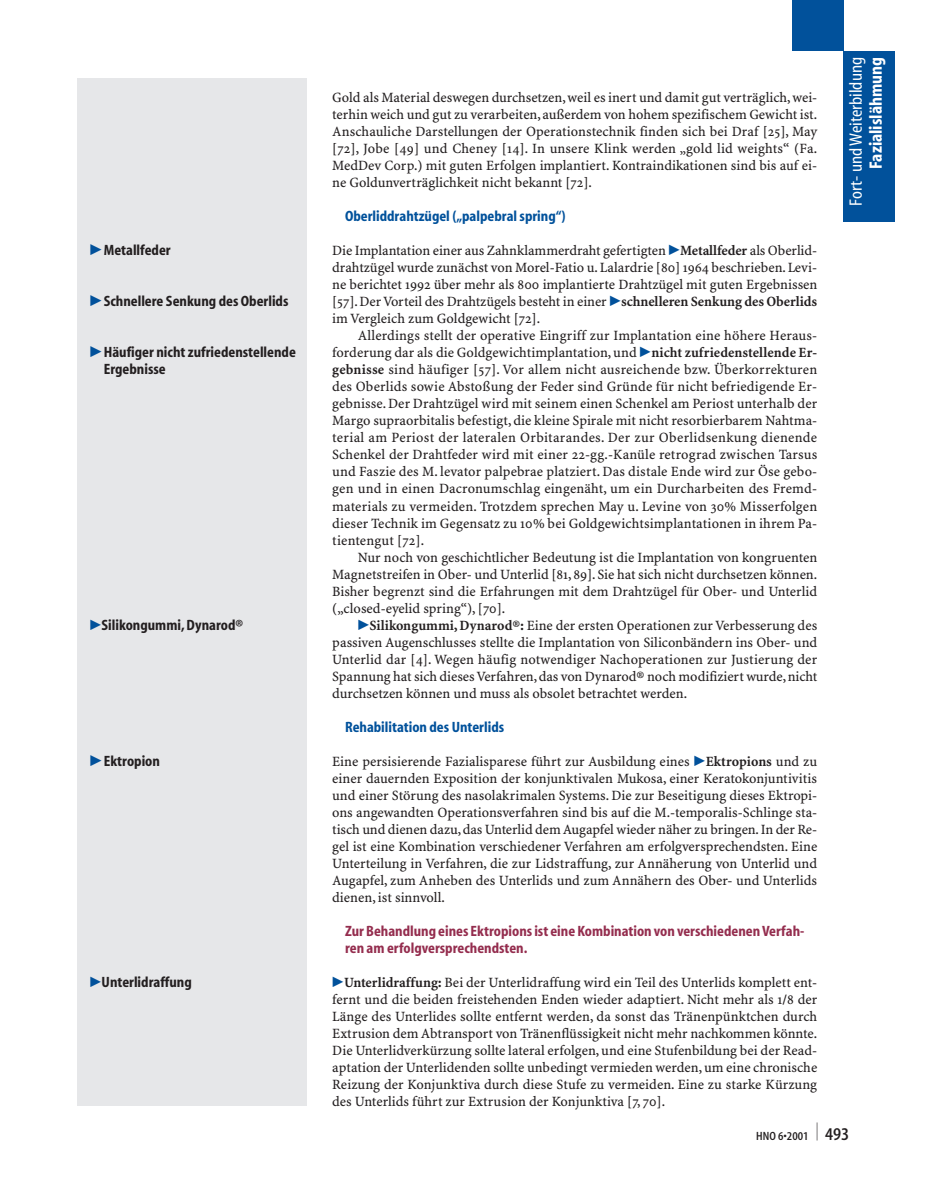
<style>
.page{position:relative;width:935px;height:1178px;background:#fff}
.page>*{position:absolute;margin:0;border:0;box-sizing:border-box;transform-origin:0 0}
.t1{font:condensed 18px "S Myriad";color:#fff}
.t2{font:700 condensed 18px "S Myriad";color:#fff}
.t3{font:700 condensed 15px/17px "S Myriad";color:#231f20}
.t4{font:700 condensed 15px/17px "S Myriad";color:#942d4e}
.t5{font:700 condensed 15px "S Myriad";color:#01519b}
.t6{font:14.25px/17px "S Minion Plus";color:#231f20;text-align:justify}
.t7{font:600 condensed 12px "S Myriad";color:#231f20}
.s1{font-family:"Mathematical Pi Six";font-weight:400;font-stretch:normal;color:#01519b}
.s2{font-family:"Mathematical Pi Six";font-weight:400;font-stretch:normal;font-size:14.25px;color:#01519b}
.s3{font-family:"Mathematical Pi Six";color:#01519b}
.s4{font-weight:700}
.s5{font-size:18px}
</style>
<div class="page">
<div style="left:843px;top:51px;width:51px;height:170px;background:#01519b"></div>
<div style="left:792px;top:0;width:51px;height:51px;background:#01519b"></div>
<div style="left:77px;top:79px;width:230px;height:1027px;background:#e6e7e9"></div>
<p class="t3" style="left:90px;top:243px;width:82px"><span class="s1">-</span>Metallfeder</p>
<p class="t3" style="left:90px;top:294px;width:200px"><span class="s1">-</span>Schnellere Senkung des Oberlids</p>
<p class="t3" style="left:104px;top:345px;width:193px;text-indent:-14px"><span class="s1">-</span>Häufiger nicht zufriedenstellende<br>Ergebnisse</p>
<p class="t3" style="left:90px;top:617px;width:155px"><span class="s2">-</span>Silikongummi, Dynarod®</p>
<p class="t3" style="left:90px;top:753px;width:72px"><span class="s1">-</span>Ektropion</p>
<p class="t3" style="left:90px;top:974px;width:104px"><span class="s2">-</span>Unterlidraffung</p>
<p class="t6" style="left:332px;top:90px;width:486px">Gold als Material deswegen durchsetzen, weil es inert und damit gut verträglich, wei&shy;terhin weich und gut zu verarbeiten, außerdem von hohem spezifischem Gewicht ist.<br>Anschauliche Darstellungen der Operationstechnik finden sich bei Draf [25], May [72], Jobe [49] und Cheney [14]. In unsere Klink werden „gold lid weights“ (Fa.<br>MedDev Corp.) mit guten Erfolgen implantiert. Kontraindikationen sind bis auf ei&shy;ne Goldunverträglichkeit nicht bekannt [72].</p>
<p class="t5" style="left:345px;top:210px;width:222px">Oberliddrahtzügel („palpebral spring“)</p>
<p class="t6" style="left:332px;top:243px;width:486px">Die Implantation einer aus Zahnklammerdraht gefertigten <span class="s3">-</span><span class="s4">Metallfeder</span> als Oberlid&shy;drahtzügel wurde zunächst von Morel-Fatio u. Lalardrie [80] 1964 beschrieben. Levi&shy;ne berichtet 1992 über mehr als 800 implantierte Drahtzügel mit guten Ergebnissen [57]. Der Vorteil des Drahtzügels besteht in einer <span class="s3">-</span><span class="s4">schnelleren Senkung des Oberlids </span>im Vergleich zum Goldgewicht [72].</p>
<p class="t6" style="left:332px;top:328px;width:486px;text-indent:26px">Allerdings stellt der operative Eingriff zur Implantation eine höhere Heraus&shy;forderung dar als die Goldgewichtimplantation, und <span class="s3">-</span><span class="s4">nicht zufriedenstellende Er&shy;gebnisse</span> sind häufiger [57]. Vor allem nicht ausreichende bzw. Überkorrekturen des Oberlids sowie Abstoßung der Feder sind Gründe für nicht befriedigende Er&shy;gebnisse. Der Drahtzügel wird mit seinem einen Schenkel am Periost unterhalb der Margo supraorbitalis befestigt, die kleine Spirale mit nicht resorbierbarem Nahtma&shy;terial am Periost der lateralen Orbitarandes. Der zur Oberlidsenkung dienende Schenkel der Drahtfeder wird mit einer 22-gg.-Kanüle retrograd zwischen Tarsus und Faszie des M. levator palpebrae platziert. Das distale Ende wird zur Öse gebo&shy;gen und in einen Dacronumschlag eingenäht, um ein Durcharbeiten des Fremd&shy;materials zu vermeiden. Trotzdem sprechen May u. Levine von 30% Misserfolgen dieser Technik im Gegensatz zu 10% bei Goldgewichtsimplantationen in ihrem Pa&shy;tientengut [72].</p>
<p class="t6" style="left:332px;top:549px;width:486px;text-indent:26px">Nur noch von geschichtlicher Bedeutung ist die Implantation von kongruenten Magnetstreifen in Ober- und Unterlid [81, 89]. Sie hat sich nicht durchsetzen können.<br>Bisher begrenzt sind die Erfahrungen mit dem Drahtzügel für Ober- und Unterlid („closed-eyelid spring“), [70].</p>
<p class="t6" style="left:332px;top:617px;width:486px;text-indent:26px"><span class="s3">-</span><span class="s4">Silikongummi, Dynarod®:</span> Eine der ersten Operationen zur Verbesserung des passiven Augenschlusses stellte die Implantation von Siliconbändern ins Ober- und Unterlid dar [4]. Wegen häufig notwendiger Nachoperationen zur Justierung der Spannung hat sich dieses Verfahren, das von Dynarod® noch modifiziert wurde, nicht durchsetzen können und muss als obsolet betrachtet werden.</p>
<p class="t5" style="left:345px;top:721px;width:161px">Rehabilitation des Unterlids</p>
<p class="t6" style="left:332px;top:753px;width:486px">Eine persisierende Fazialisparese führt zur Ausbildung eines <span class="s3">-</span><span class="s4">Ektropions</span> und zu einer dauernden Exposition der konjunktivalen Mukosa, einer Keratokonjuntivitis und einer Störung des nasolakrimalen Systems. Die zur Beseitigung dieses Ektropi&shy;ons angewandten Operationsverfahren sind bis auf die M.-temporalis-Schlinge sta&shy;tisch und dienen dazu,das Unterlid dem Augapfel wieder näher zu bringen.In der Re&shy;gel ist eine Kombination verschiedener Verfahren am erfolgversprechendsten. Eine Unterteilung in Verfahren, die zur Lidstraffung, zur Annäherung von Unterlid und Augapfel, zum Anheben des Unterlids und zum Annähern des Ober- und Unterlids dienen, ist sinnvoll.</p>
<p class="t4" style="left:345px;top:923px;width:461px">Zur Behandlung eines Ektropions ist eine Kombination von verschiedenen Verfah&shy;ren am erfolgversprechendsten.</p>
<p class="t6" style="left:332px;top:974px;width:486px"><span class="s3">-</span><span class="s4">Unterlidraffung:</span> Bei der Unterlidraffung wird ein Teil des Unterlids komplett ent&shy;fernt und die beiden freistehenden Enden wieder adaptiert. Nicht mehr als 1/8 der Länge des Unterlides sollte entfernt werden, da sonst das Tränenpünktchen durch Extrusion dem Abtransport von Tränenflüssigkeit nicht mehr nachkommen könnte.<br>Die Unterlidverkürzung sollte lateral erfolgen, und eine Stufenbildung bei der Read&shy;aptation der Unterlidenden sollte unbedingt vermieden werden, um eine chronische Reizung der Konjunktiva durch diese Stufe zu vermeiden. Eine zu starke Kürzung des Unterlids führt zur Extrusion der Konjunktiva [7, 70].</p>
<p class="t1" style="left:845px;top:205px;width:150px;rotate:-90deg">Fort- und Weiterbildung</p>
<p class="t2" style="left:869px;top:169px;width:113px;rotate:-90deg">Fazialislähmung</p>
<p class="t7" style="left:756px;top:1131px;width:94px">HNO 6•2001 <sup>|</sup> <span class="s5">493</span></p>
</div>
